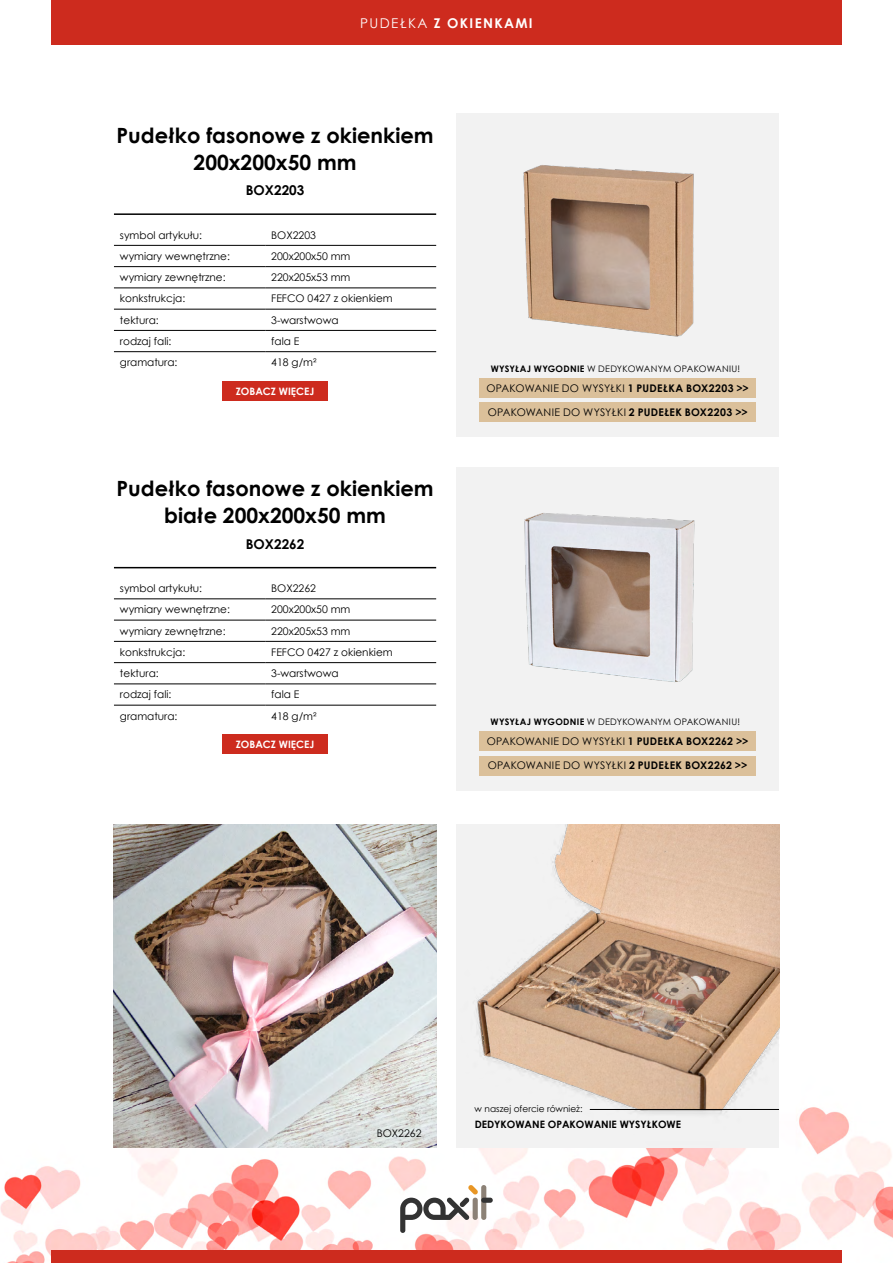
<style>
.page{position:relative;width:893px;height:1263px;background:#fff}
.page>*{position:absolute;margin:0;border:0;box-sizing:border-box;transform-origin:0 0}
.t1{font:700 21px/27px "Century Gothic";color:#000;text-align:center}
.t2{font:700 13.5px "Century Gothic";letter-spacing:.1em;color:#fff}
.t3{font:700 13.5px "Century Gothic";color:#000}
.t4{font:10.5px "Century Gothic";color:#000}
.t5{font:10.5px "Century Gothic";letter-spacing:.025em;color:#000}
.t6{font:700 10.2px "Century Gothic";color:#000}
.t7{font:700 10.2px "Century Gothic";color:#fff}
.t8{font:9px "Century Gothic";letter-spacing:.025em;color:#000}
.t9{font:9px "Century Gothic";color:#000}
.s1{font-weight:400}
.s2{font-weight:700}
</style>
<div class="page">
<img style="left:0;top:570px;width:893px;height:693px">
<div style="left:51px;top:1250px;width:791px;height:13px;background:#cd2b1e"></div>
<div style="left:51px;top:0;width:791px;height:45px;background:#cd2b1e"></div>
<div style="left:481px;top:1185px;width:5px;height:35px;background:#8c8176;border-radius:3px"></div>
<div style="left:481px;top:1197px;width:12px;height:6px;background:#333;border-radius:3px"></div>
<svg style="left:400px;top:1185px;width:78px;height:48px"></svg>
<img style="left:457px;top:824px;width:322px;height:323px">
<svg style="left:114px;top:578px;width:322px;height:148px"></svg>
<hr style="left:114px;top:599px;width:151px;height:1px;background:#000">
<hr style="left:265px;top:599px;width:171px;height:1px;background:#000">
<hr style="left:114px;top:620px;width:151px;height:1px;background:#000">
<hr style="left:265px;top:620px;width:171px;height:1px;background:#000">
<hr style="left:114px;top:641px;width:151px;height:1px;background:#000">
<hr style="left:265px;top:641px;width:171px;height:1px;background:#000">
<hr style="left:114px;top:662px;width:151px;height:1px;background:#000">
<hr style="left:265px;top:662px;width:171px;height:1px;background:#000">
<hr style="left:114px;top:684px;width:151px;height:1px;background:#000">
<hr style="left:265px;top:684px;width:171px;height:1px;background:#000">
<hr style="left:114px;top:705px;width:151px;height:1px;background:#000">
<hr style="left:265px;top:705px;width:171px;height:1px;background:#000">
<div style="left:222px;top:735px;width:106px;height:19px;background:#cd2b1e"></div>
<hr style="left:114px;top:567px;width:322px;height:1px;background:#000">
<svg style="left:114px;top:244px;width:322px;height:109px"></svg>
<hr style="left:114px;top:245px;width:151px;height:1px;background:#000">
<hr style="left:265px;top:245px;width:171px;height:1px;background:#000">
<hr style="left:114px;top:266px;width:151px;height:1px;background:#000">
<hr style="left:265px;top:266px;width:171px;height:1px;background:#000">
<hr style="left:114px;top:288px;width:151px;height:1px;background:#000">
<hr style="left:265px;top:288px;width:171px;height:1px;background:#000">
<hr style="left:114px;top:309px;width:151px;height:1px;background:#000">
<hr style="left:265px;top:309px;width:171px;height:1px;background:#000">
<hr style="left:114px;top:330px;width:151px;height:1px;background:#000">
<hr style="left:265px;top:330px;width:171px;height:1px;background:#000">
<hr style="left:114px;top:351px;width:151px;height:1px;background:#000">
<hr style="left:265px;top:351px;width:171px;height:1px;background:#000">
<div style="left:222px;top:381px;width:106px;height:20px;background:#cd2b1e"></div>
<hr style="left:114px;top:213px;width:322px;height:2px;background:#000">
<hr style="left:590px;top:1109px;width:189px;height:1px;background:#000">
<img style="left:114px;top:824px;width:322px;height:323px">
<div style="left:457px;top:114px;width:322px;height:323px;background:#f2f2f2"></div>
<img style="left:523px;top:165px;width:171px;height:172px">
<div style="left:457px;top:467px;width:322px;height:324px;background:#f2f2f2"></div>
<img style="left:524px;top:513px;width:171px;height:169px">
<div style="left:479px;top:402px;width:277px;height:20px;background:#dbc09a"></div>
<div style="left:479px;top:378px;width:277px;height:20px;background:#dbc09a"></div>
<div style="left:479px;top:756px;width:277px;height:20px;background:#dbc09a"></div>
<div style="left:479px;top:731px;width:277px;height:20px;background:#dbc09a"></div>
<p class="t2" style="left:360px;top:13px;width:174px"><span class="s1">PUDEŁKA</span> Z OKIENKAMI</p>
<h1 class="t1" style="left:117px;top:121px;width:319px">Pudełko fasonowe z okienkiem<br>200x200x50 mm</h1>
<p class="t3" style="left:246px;top:180px;width:60px">BOX2203</p>
<p class="t4" style="left:120px;top:228px;width:84px">symbol artykułu:</p>
<p class="t4" style="left:271px;top:228px;width:46px">BOX2203</p>
<p class="t4" style="left:120px;top:249px;width:111px">wymiary wewnętrzne:</p>
<p class="t4" style="left:271px;top:249px;width:81px">200x200x50 mm</p>
<p class="t4" style="left:120px;top:270px;width:107px">wymiary zewnętrzne:</p>
<p class="t4" style="left:271px;top:270px;width:81px">220x205x53 mm</p>
<p class="t4" style="left:120px;top:291px;width:67px">konkstrukcja:</p>
<p class="t4" style="left:271px;top:291px;width:123px">FEFCO 0427 z okienkiem</p>
<p class="t4" style="left:120px;top:313px;width:40px">tektura:</p>
<p class="t4" style="left:271px;top:313px;width:69px">3-warstwowa</p>
<p class="t4" style="left:120px;top:334px;width:53px">rodzaj fali:</p>
<p class="t4" style="left:271px;top:334px;width:30px">fala E</p>
<p class="t4" style="left:120px;top:355px;width:59px">gramatura:</p>
<p class="t4" style="left:271px;top:355px;width:47px">418 g/m²</p>
<p class="t7" style="left:236px;top:383px;width:80px">ZOBACZ WIĘCEJ</p>
<h1 class="t1" style="left:117px;top:474px;width:319px">Pudełko fasonowe z okienkiem białe 200x200x50 mm</h1>
<p class="t3" style="left:246px;top:533px;width:60px">BOX2262</p>
<p class="t4" style="left:120px;top:581px;width:84px">symbol artykułu:</p>
<p class="t4" style="left:271px;top:581px;width:46px">BOX2262</p>
<p class="t4" style="left:120px;top:602px;width:111px">wymiary wewnętrzne:</p>
<p class="t4" style="left:271px;top:602px;width:81px">200x200x50 mm</p>
<p class="t4" style="left:120px;top:623px;width:107px">wymiary zewnętrzne:</p>
<p class="t4" style="left:271px;top:623px;width:81px">220x205x53 mm</p>
<p class="t4" style="left:120px;top:645px;width:67px">konkstrukcja:</p>
<p class="t4" style="left:271px;top:645px;width:123px">FEFCO 0427 z okienkiem</p>
<p class="t4" style="left:120px;top:666px;width:40px">tektura:</p>
<p class="t4" style="left:271px;top:666px;width:69px">3-warstwowa</p>
<p class="t4" style="left:120px;top:687px;width:53px">rodzaj fali:</p>
<p class="t4" style="left:271px;top:687px;width:30px">fala E</p>
<p class="t4" style="left:120px;top:709px;width:59px">gramatura:</p>
<p class="t4" style="left:271px;top:709px;width:47px">418 g/m²</p>
<p class="t7" style="left:236px;top:737px;width:80px">ZOBACZ WIĘCEJ</p>
<p class="t8" style="left:491px;top:362px;width:251px"><span class="s2">WYSYŁAJ WYGODNIE</span> W DEDYKOWANYM OPAKOWANIU!</p>
<p class="t5" style="left:486px;top:381px;width:264px">OPAKOWANIE DO WYSYŁKI <span class="s2">1 PUDEŁKA BOX2203 &gt;&gt;</span></p>
<p class="t5" style="left:488px;top:405px;width:262px">OPAKOWANIE DO WYSYŁKI <span class="s2">2 PUDEŁEK BOX2203 &gt;&gt;</span></p>
<p class="t8" style="left:491px;top:715px;width:251px"><span class="s2">WYSYŁAJ WYGODNIE</span> W DEDYKOWANYM OPAKOWANIU!</p>
<p class="t5" style="left:487px;top:734px;width:263px">OPAKOWANIE DO WYSYŁKI <span class="s2">1 PUDEŁKA BOX2262 &gt;&gt;</span></p>
<p class="t5" style="left:488px;top:758px;width:261px">OPAKOWANIE DO WYSYŁKI <span class="s2">2 PUDEŁEK BOX2262 &gt;&gt;</span></p>
<p class="t4" style="left:377px;top:1126px;width:46px">BOX2262</p>
<p class="t9" style="left:475px;top:1103px;width:109px">w naszej ofercie również:</p>
<p class="t6" style="left:475px;top:1116px;width:208px">DEDYKOWANE OPAKOWANIE WYSYŁKOWE</p>
</div>
